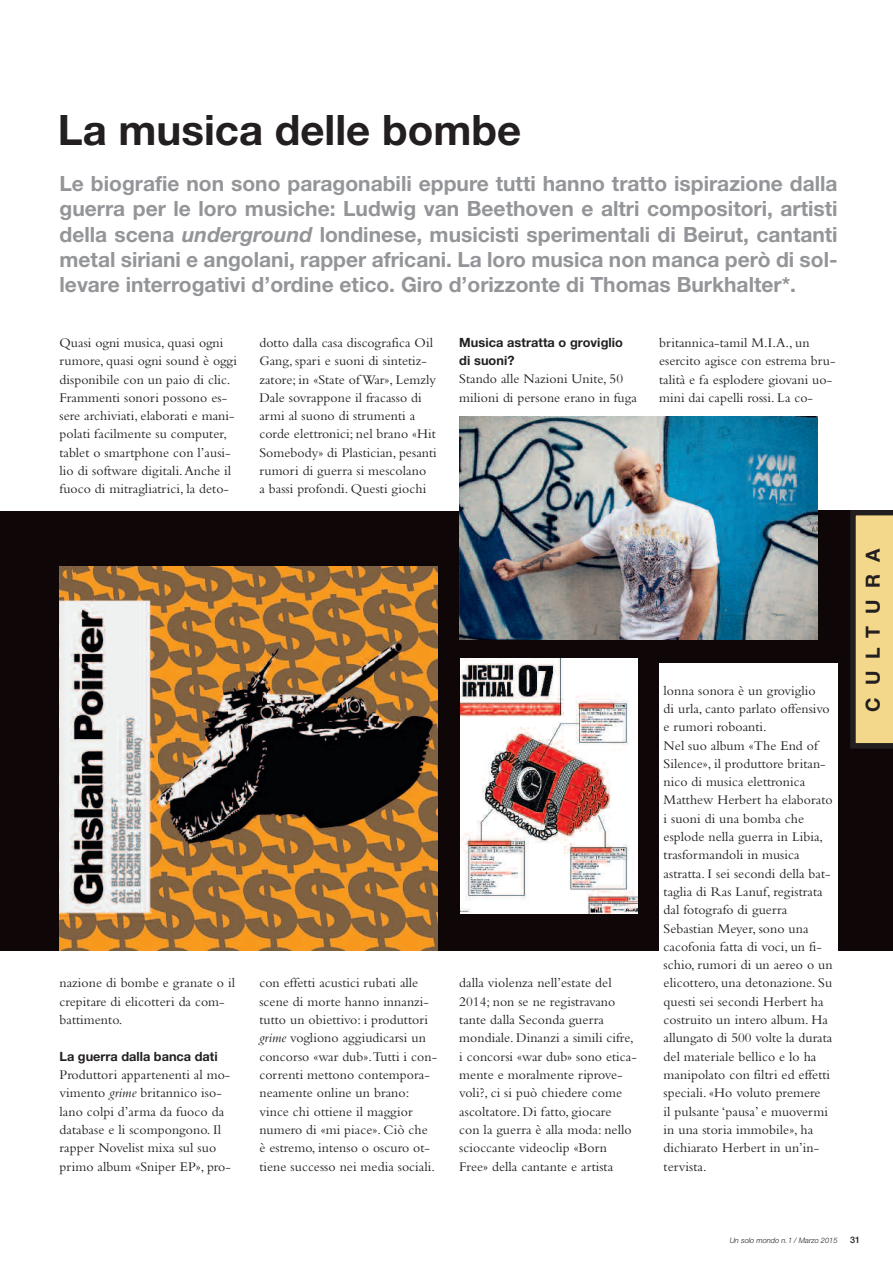
<style>
.page{position:relative;width:893px;height:1263px;background:#fff}
.page>*{position:absolute;margin:0;border:0;box-sizing:border-box;transform-origin:0 0}
.t1{font:700 42px "Helvetica Neue";color:#231f20}
.t2{font:700 21px/25.2px "Helvetica Neue";color:#939598;text-align:justify}
.t3{font:700 19.5px "Helvetica Neue";letter-spacing:.61em;color:#231f20}
.t4{font:13.8px/18.3px "Bembo";letter-spacing:.005em;color:#231f20}
.t5{font:700 12.75px/18.3px "Helvetica Neue";letter-spacing:.005em;color:#231f20}
.t6{font:500 9px "Helvetica Neue";color:#231f20}
.t7{font:italic 300 7.5px "Helvetica Neue";color:#231f20}
.s1{font-style:italic}
</style>
<div class="page">
<div style="left:459px;top:510px;width:434px;height:441px;background:#0e0607"></div>
<div style="left:0;top:511px;width:638px;height:440px;background:#0e0607"></div>
<img style="left:459px;top:416px;width:359px;height:223px">
<svg style="left:850px;top:510px;width:43px;height:238px;background:#cfb879"></svg>
<img style="left:460px;top:658px;width:178px;height:256px">
<img style="left:60px;top:566px;width:378px;height:384px">
<div style="left:659px;top:663px;width:179px;height:520px;background:#fff"></div>
<h1 class="t1" style="left:58px;top:115px;width:465px">La musica delle bombe</h1>
<p class="t2" style="left:60px;top:173px;width:780px">Le biografie non sono paragonabili eppure tutti hanno tratto ispirazione dalla guerra per le loro musiche: Ludwig van Beethoven e altri compositori, artisti della scena <span class="s1">underground</span> londinese, musicisti sperimentali di Beirut, cantanti metal siriani e angolani, rapper africani. La loro musica non manca però di sol&shy;levare interrogativi d’ordine etico. Giro d’orizzonte di Thomas Burkhalter*.</p>
<p class="t4" style="left:60px;top:335px;width:179px">Quasi ogni musica, quasi ogni rumore, quasi ogni sound è oggi disponibile con un paio di clic.<br>Frammenti sonori possono es&shy;sere archiviati, elaborati e mani&shy;polati facilmente su computer, tablet o smartphone con l’ausi&shy;lio di software digitali.Anche il fuoco di mitragliatrici, la deto-</p>
<p class="t4" style="left:259px;top:335px;width:179px">dotto dalla casa discografica Oil<br>Gang, spari e suoni di sintetiz&shy;zatore; in «State ofWar», Lemzly<br>Dale sovrappone il fracasso di armi al suono di strumenti a corde elettronici; nel brano «Hit<br>Somebody» di Plastician, pesanti rumori di guerra si mescolano<br>a bassi profondi. Questi giochi</p>
<p class="t5" style="left:459px;top:334px;width:165px">Musica astratta o groviglio di suoni?</p>
<p class="t4" style="left:459px;top:371px;width:179px">Stando alle Nazioni Unite, 50 milioni di persone erano in fuga</p>
<p class="t4" style="left:659px;top:335px;width:178px">britannica-tamil M.I.A., un esercito agisce con estrema bru&shy;talità e fa esplodere giovani uo&shy;mini dai capelli rossi. La co-</p>
<p class="t4" style="left:60px;top:975px;width:177px">nazione di bombe e granate o il crepitare di elicotteri da com&shy;battimento.</p>
<p class="t5" style="left:60px;top:1048px;width:160px">La guerra dalla banca dati</p>
<p class="t4" style="left:60px;top:1067px;width:173px">Produttori appartenenti al mo&shy;vimento <span class="s1">grime</span> britannico iso&shy;lano colpi d’arma da fuoco da database e li scompongono. Il rapper Novelist mixa sul suo primo album «Sniper EP», pro-</p>
<p class="t4" style="left:259px;top:975px;width:179px">con effetti acustici rubati alle scene di morte hanno innanzi&shy;tutto un obiettivo: i produttori <span class="s1">grime</span> vogliono aggiudicarsi un concorso «war dub».Tutti i con&shy;correnti mettono contempora&shy;neamente online un brano: vince chi ottiene il maggior numero di «mi piace». Ciò che è estremo, intenso o oscuro ot&shy;tiene successo nei media sociali.</p>
<p class="t4" style="left:459px;top:975px;width:179px">dalla violenza nell’estate del<br>2014; non se ne registravano tante dalla Seconda guerra mondiale. Dinanzi a simili cifre, i concorsi «war dub» sono etica&shy;mente e moralmente riprove&shy;voli?, ci si può chiedere come ascoltatore. Di fatto, giocare<br>con la guerra è alla moda: nello scioccante videoclip «Born<br>Free» della cantante e artista</p>
<p class="t4" style="left:664px;top:682px;width:171px">lonna sonora è un groviglio<br>di urla, canto parlato offensivo e rumori roboanti.<br>Nel suo album «The End of<br>Silence», il produttore britan&shy;nico di musica elettronica<br>Matthew Herbert ha elaborato i suoni di una bomba che esplode nella guerra in Libia, trasformandoli in musica astratta. I sei secondi della bat&shy;taglia di Ras Lanuf, registrata dal fotografo di guerra<br>Sebastian Meyer, sono una cacofonia fatta di voci, un fi&shy;schio, rumori di un aereo o un elicottero, una detonazione. Su questi sei secondi Herbert ha costruito un intero album. Ha allungato di 500 volte la durata del materiale bellico e lo ha manipolato con filtri ed effetti speciali. «Ho voluto premere<br>il pulsante ‘pausa’ e muovermi in una storia immobile», ha dichiarato Herbert in un’in&shy;tervista.</p>
<h3 class="t3" style="left:866px;top:712px;width:165px;rotate:-90deg">CULTURA</h3>
<p class="t7" style="left:730px;top:1238px;width:109px">Un solo mondo n.1 / Marzo 2015</p>
<p class="t6" style="left:850px;top:1237px;width:12px">31</p>
</div>
